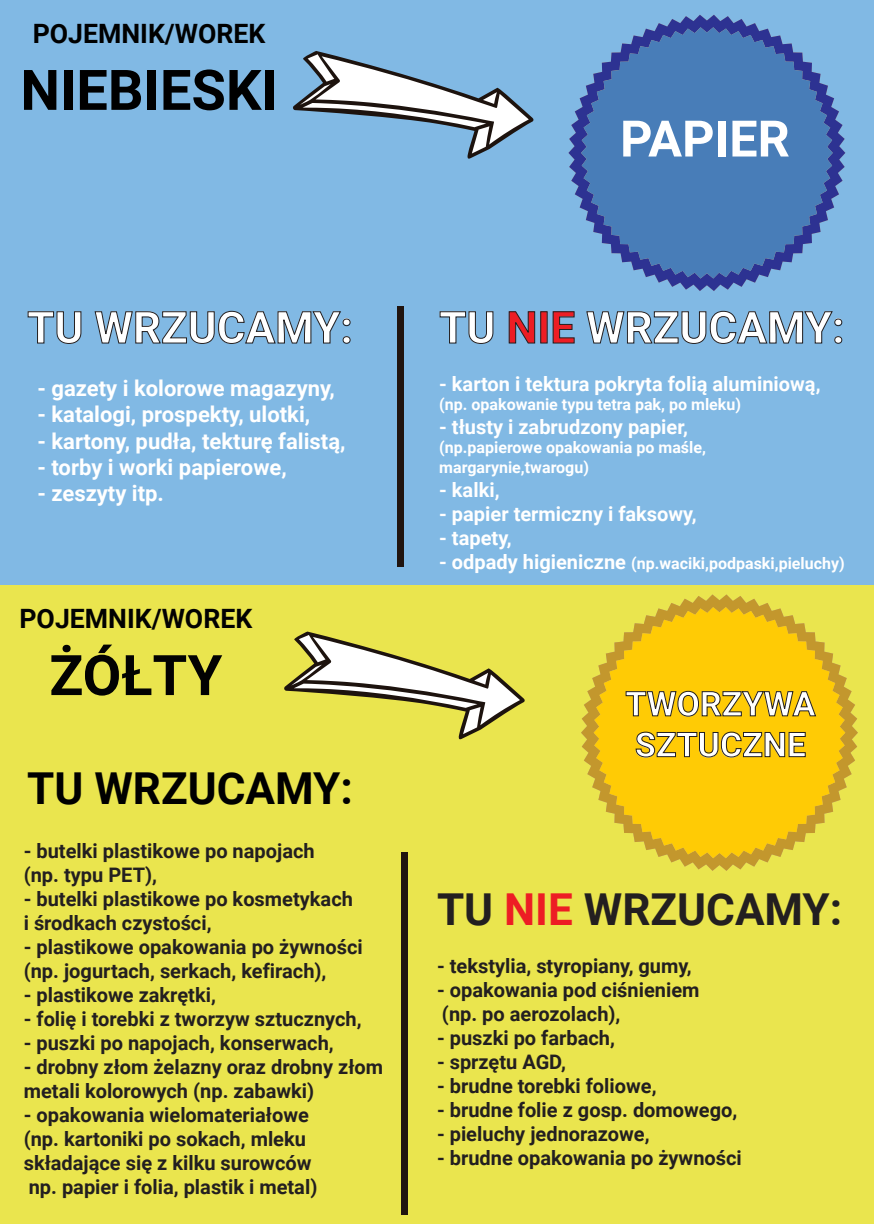
<style>
.page{position:relative;width:874px;height:1225px;background:#fff}
.page>*{position:absolute;margin:0;border:0;box-sizing:border-box;transform-origin:0 0}
.t1{font:700 56px "Roboto";color:#000}
.t2{font:700 56px "Roboto";color:#020202}
.t3{font:700 50.4px "Roboto";color:#fff}
.t4{font:700 44px "Roboto";color:#fff}
.t5{font:700 44px "Roboto";color:#231f20}
.t6{font:700 44px "Roboto";color:#000}
.t7{font:700 34px/40.8px "Roboto";color:#fff}
.t8{font:700 26.6px "Roboto";color:#000}
.t9{font:700 26.6px "Roboto";color:#020202}
.t10{font:700 22px "Roboto";color:#fff}
.t11{font:700 20px/24px "Roboto";color:#231f20}
.t12{font:700 20px "Roboto";color:#fff}
.t13{font:700 16px/19.2px "Roboto";color:#fff}
.s1{color:#ed1d24}
.s2{font-size:20px}
</style>
<div class="page">
<div style="left:0;top:0;width:873px;height:585px;background:#81b9e4"></div>
<div style="left:0;top:585px;width:873px;height:639px;background:#eae54e"></div>
<svg style="left:568px;top:15px;width:276px;height:276px"></svg>
<svg style="left:580px;top:27px;width:252px;height:251px;background:#4c7cb9"></svg>
<svg style="left:581px;top:594px;width:276px;height:277px"></svg>
<svg style="left:593px;top:607px;width:251px;height:251px;background:#f3c715"></svg>
<svg style="left:293px;top:51px;width:240px;height:108px"></svg>
<svg style="left:284px;top:631px;width:241px;height:109px"></svg>
<svg style="left:27px;top:311px;width:54px;height:33px"></svg>
<svg style="left:94px;top:311px;width:256px;height:33px"></svg>
<svg style="left:439px;top:311px;width:54px;height:33px"></svg>
<svg style="left:508px;top:311px;width:27px;height:33px"></svg>
<div style="left:540px;top:311px;width:7px;height:32px;border:1px solid #231f20"></div>
<svg style="left:552px;top:311px;width:22px;height:33px"></svg>
<svg style="left:586px;top:311px;width:256px;height:33px"></svg>
<div style="left:397px;top:306px;width:7px;height:261px;background:#20140f"></div>
<div style="left:401px;top:851px;width:6px;height:363px;background:#20140f"></div>
<svg style="left:625px;top:690px;width:190px;height:27px;background:#d3a90a"></svg>
<svg style="left:635px;top:731px;width:170px;height:26px;background:#d1a70a"></svg>
<h3 class="t8" style="left:33px;top:15px;width:234px">POJEMNIK/WOREK</h3>
<h1 class="t1" style="left:20px;top:51px;width:259px">NIEBIESKI</h1>
<h2 class="t3" style="left:619px;top:103px;width:171px">PAPIER</h2>
<h3 class="t4" style="left:27px;top:296px;width:327px">TU WRZUCAMY:</h3>
<p class="t10" style="left:37px;top:372px;width:299px">- gazety i kolorowe magazyny,</p>
<p class="t10" style="left:37px;top:399px;width:274px">- katalogi, prospekty, ulotki,</p>
<p class="t10" style="left:37px;top:425px;width:309px">- kartony, pudła, tekturę falistą,</p>
<p class="t10" style="left:37px;top:452px;width:251px">- torby i worki papierowe,</p>
<p class="t10" style="left:37px;top:478px;width:128px">- zeszyty itp.</p>
<h3 class="t9" style="left:19px;top:600px;width:234px">POJEMNIK/WOREK</h3>
<h1 class="t2" style="left:49px;top:636px;width:174px">ŻÓŁTY</h1>
<h3 class="t6" style="left:27px;top:757px;width:327px">TU WRZUCAMY:</h3>
<p class="t11" style="left:24px;top:838px;width:292px">- butelki plastikowe po napojach (np. typu PET),</p>
<p class="t11" style="left:24px;top:886px;width:330px">- butelki plastikowe po kosmetykach i środkach czystości,</p>
<p class="t11" style="left:24px;top:934px;width:340px">- plastikowe opakowania po żywności (np. jogurtach, serkach, kefirach),</p>
<p class="t11" style="left:24px;top:982px;width:193px">- plastikowe zakrętki,</p>
<p class="t11" style="left:24px;top:1006px;width:339px">- folię i torebki z tworzyw sztucznych,</p>
<p class="t11" style="left:24px;top:1030px;width:311px">- puszki po napojach, konserwach,</p>
<p class="t11" style="left:24px;top:1054px;width:360px">- drobny złom żelazny oraz drobny złom metali kolorowych (np. zabawki)</p>
<p class="t11" style="left:24px;top:1102px;width:295px">- opakowania wielomateriałowe (np. kartoniki po sokach, mleku składające się z kilku surowców np. papier i folia, plastik i metal)</p>
<h3 class="t4" style="left:439px;top:296px;width:406px">TU <span class="s1">NIE</span> WRZUCAMY:</h3>
<p class="t12" style="left:439px;top:370px;width:382px">- karton i tektura pokryta folią aluminiową,</p>
<p class="t13" style="left:439px;top:394px;width:303px">(np. opakowanie typu tetra pak, po mleku)</p>
<p class="t12" style="left:439px;top:413px;width:250px">- tłusty i zabrudzony papier,</p>
<p class="t13" style="left:439px;top:437px;width:268px">(np.papierowe opakowania po maśle, margarynie,twarogu)</p>
<p class="t12" style="left:439px;top:475px;width:62px">- kalki,</p>
<p class="t12" style="left:439px;top:499px;width:259px">- papier termiczny i faksowy,</p>
<p class="t12" style="left:439px;top:523px;width:74px">- tapety,</p>
<p class="t13" style="left:439px;top:553px;width:407px"><span class="s2">- odpady higieniczne</span> (np.waciki,podpaski,pieluchy)</p>
<h3 class="t7" style="left:625px;top:682px;width:191px">TWORZYWA<br>SZTUCZNE</h3>
<h3 class="t5" style="left:437px;top:878px;width:406px">TU <span class="s1">NIE</span> WRZUCAMY:</h3>
<p class="t11" style="left:437px;top:953px;width:256px">- tekstylia, styropiany, gumy,</p>
<p class="t11" style="left:437px;top:977px;width:264px">- opakowania pod ciśnieniem (np. po aerozolach),</p>
<p class="t11" style="left:437px;top:1025px;width:179px">- puszki po farbach,</p>
<p class="t11" style="left:437px;top:1049px;width:130px">- sprzętu AGD,</p>
<p class="t11" style="left:437px;top:1073px;width:221px">- brudne torebki foliowe,</p>
<p class="t11" style="left:437px;top:1097px;width:302px">- brudne folie z gosp. domowego,</p>
<p class="t11" style="left:437px;top:1121px;width:214px">- pieluchy jednorazowe,</p>
<p class="t11" style="left:437px;top:1145px;width:306px">- brudne opakowania po żywności</p>
</div>
